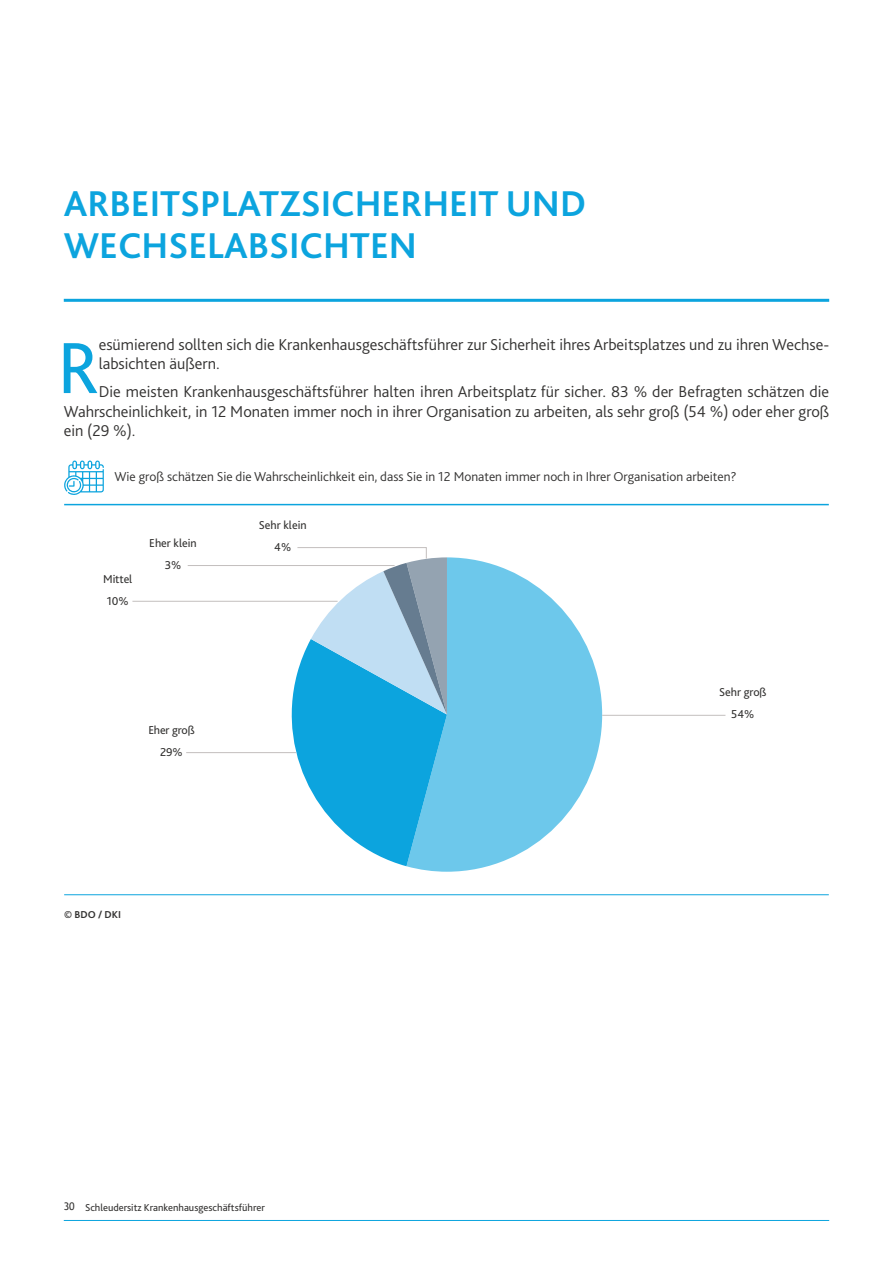
<style>
.page{position:relative;width:893px;height:1263px;background:#fff}
.page>*{position:absolute;margin:0;border:0;box-sizing:border-box;transform-origin:0 0}
.Body_text_Initial{font:75.75px "Bliss Pro";color:#0ca4de}
.Leflet_headers_right{font:700 37.5px/42px "Bliss Pro";color:#0ca4de}
.Body_text{font:300 16.5px/19.5px "Bliss Pro";color:#333231;text-align:justify}
.Body_text_Initial-2{font:300 16.5px/19.5px "Bliss Pro";color:#333231}
.Leflet_graphics{font:300 13.5px "Bliss Pro";color:#333231}
.Leflet_grapfic_circl{font:12px "Bliss Pro";color:#333231}
.t1{font:10.5px "Bliss Pro";color:#333231}
.Leflet_graphics_foot{font:700 10.5px "Bliss Pro";color:#333231}
.s1{font-family:"Trebuchet MS"}
</style>
<div class="page">
<hr style="left:64px;top:1220px;width:765px;height:1px;background:#0ca4de">
<svg style="left:406px;top:557px;width:196px;height:315px;fill:#6dc8eb"></svg>
<hr style="left:64px;top:299px;width:765px;height:3px;background:#0ca4de">
<svg style="left:275px;top:547px;width:172px;height:319px"></svg>
<hr style="left:188px;top:565px;width:207px;height:1px;background:#c3bfbe">
<hr style="left:132px;top:601px;width:206px;height:1px;background:#c3bfbe">
<hr style="left:186px;top:752px;width:110px;height:1px;background:#c3bfbe">
<hr style="left:64px;top:504px;width:765px;height:1px;background:#0ca4de">
<hr style="left:64px;top:894px;width:765px;height:1px;background:#0ca4de">
<svg style="left:64px;top:460px;width:40px;height:35px"></svg>
<hr style="left:602px;top:715px;width:123px;height:1px;background:#c3bfbe">
<p class="Leflet_headers_right" style="left:64px;top:182px;width:524px">ARBEITSPLATZSICHERHEIT UND<br>WECHSELABSICHTEN</p>
<p class="Body_text_Initial" style="left:57px;top:321px;width:44px">R</p>
<p class="Body_text_Initial-2" style="left:99px;top:334px;width:732px">esümierend sollten sich die Krankenhausgeschäftsführer zur Sicherheit ihres Arbeitsplatzes und zu ihren Wechse&shy;labsichten äußern.</p>
<p class="Body_text" style="left:64px;top:381px;width:767px;text-indent:35px">Die meisten Krankenhausgeschäftsführer halten ihren Arbeitsplatz für sicher. 83 % der Befragten schätzen die Wahrscheinlichkeit, in 12 Monaten immer noch in ihrer Organisation zu arbeiten, als sehr groß (54 %) oder eher groß ein (29 %).</p>
<p class="Leflet_graphics" style="left:114px;top:468px;width:624px">Wie groß schätzen Sie die Wahrscheinlichkeit ein, dass Sie in 12 Monaten immer noch in Ihrer Organisation arbeiten?</p>
<p class="Leflet_grapfic_circl" style="left:103px;top:572px;width:31px">Mittel</p>
<p class="Leflet_grapfic_circl" style="left:107px;top:594px;width:23px">10%</p>
<p class="Leflet_grapfic_circl" style="left:149px;top:536px;width:49px">Eher klein</p>
<p class="Leflet_grapfic_circl" style="left:165px;top:558px;width:18px">3%</p>
<p class="Leflet_grapfic_circl" style="left:148px;top:723px;width:48px">Eher groß</p>
<p class="Leflet_grapfic_circl" style="left:160px;top:745px;width:24px">29%</p>
<p class="Leflet_graphics_foot" style="left:64px;top:908px;width:58px">© BDO / DKI</p>
<p class="Leflet_grapfic_circl" style="left:259px;top:518px;width:49px">Sehr klein</p>
<p class="Leflet_grapfic_circl" style="left:274px;top:540px;width:18px">4%</p>
<p class="t1" style="left:64px;top:1200px;width:203px"><span class="s1">30</span> Schleudersitz Krankenhausgeschäftsführer</p>
<p class="Leflet_grapfic_circl" style="left:719px;top:685px;width:49px">Sehr groß</p>
<p class="Leflet_grapfic_circl" style="left:731px;top:707px;width:25px">54%</p>
</div>
